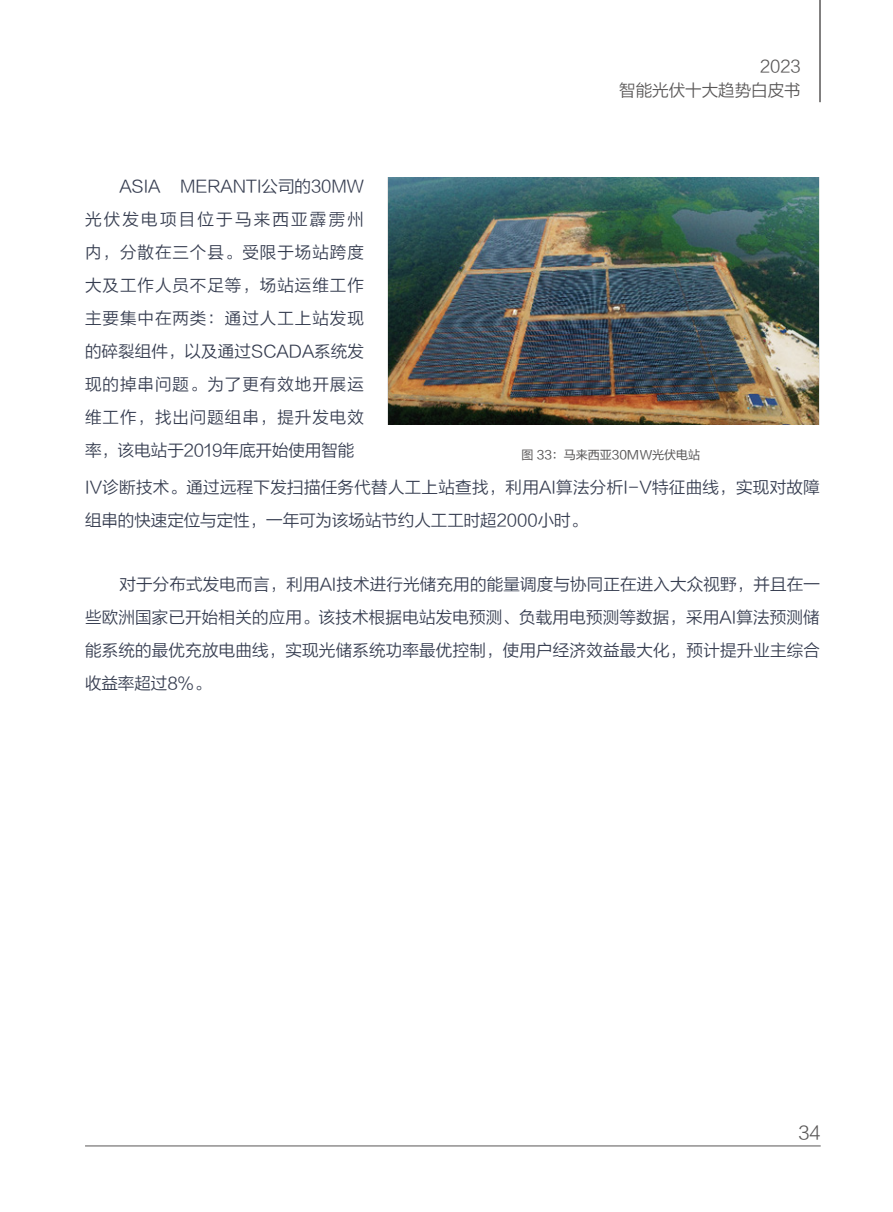
<style>
.page{position:relative;width:893px;height:1212px;background:#fff}
.page>*{position:absolute;margin:0;border:0;box-sizing:border-box;transform-origin:0 0}
.t1{font:18px "FZLTXIHJW GB1 0";color:#595757}
.t2{font:16.5px/33px "FZLTXIHJW GB1 0";letter-spacing:.015em;color:#353c4f;text-align:justify}
.t3{font:16.5px/24px "FZLTXIHJW GB1 0";color:#595757;text-align:right}
.t4{font:12px "FZLTHJW GB1 0";color:#595757}
</style>
<div class="page">
<img style="left:387px;top:178px;width:433px;height:247px">
<hr style="left:819px;top:0;width:2px;height:102px;background:#595757">
<hr style="left:85px;top:1145px;width:736px;height:1px;background:#595757">
<p class="t3" style="left:619px;top:55px;width:183px">2023<br>智能光伏十大趋势白皮书</p>
<p class="t2" style="left:85px;top:170px;width:280px;text-indent:35px">ASIA MERANTI公司的30MW光伏发电项目位于马来西亚霹雳州内，分散在三个县。受限于场站跨度大及工作人员不足等，场站运维工作主要集中在两类：通过人工上站发现的碎裂组件，以及通过SCADA系统发现的掉串问题。为了更有效地开展运维工作，找出问题组串，提升发电效率，该电站于2019年底开始使用智能</p>
<p class="t2" style="left:85px;top:471px;width:736px">IV诊断技术。通过远程下发扫描任务代替人工上站查找，利用AI算法分析I-V特征曲线，实现对故障组串的快速定位与定性，一年可为该场站节约人工工时超2000小时。</p>
<p class="t4" style="left:521px;top:448px;width:180px">图 33：马来西亚30MW光伏电站</p>
<p class="t2" style="left:85px;top:568px;width:737px;text-indent:35px">对于分布式发电而言，利用AI技术进行光储充用的能量调度与协同正在进入大众视野，并且在一些欧洲国家已开始相关的应用。该技术根据电站发电预测、负载用电预测等数据，采用AI算法预测储能系统的最优充放电曲线，实现光储系统功率最优控制，使用户经济效益最大化，预计提升业主综合收益率超过8％。</p>
<p class="t1" style="left:798px;top:1122px;width:24px">34</p>
</div>
